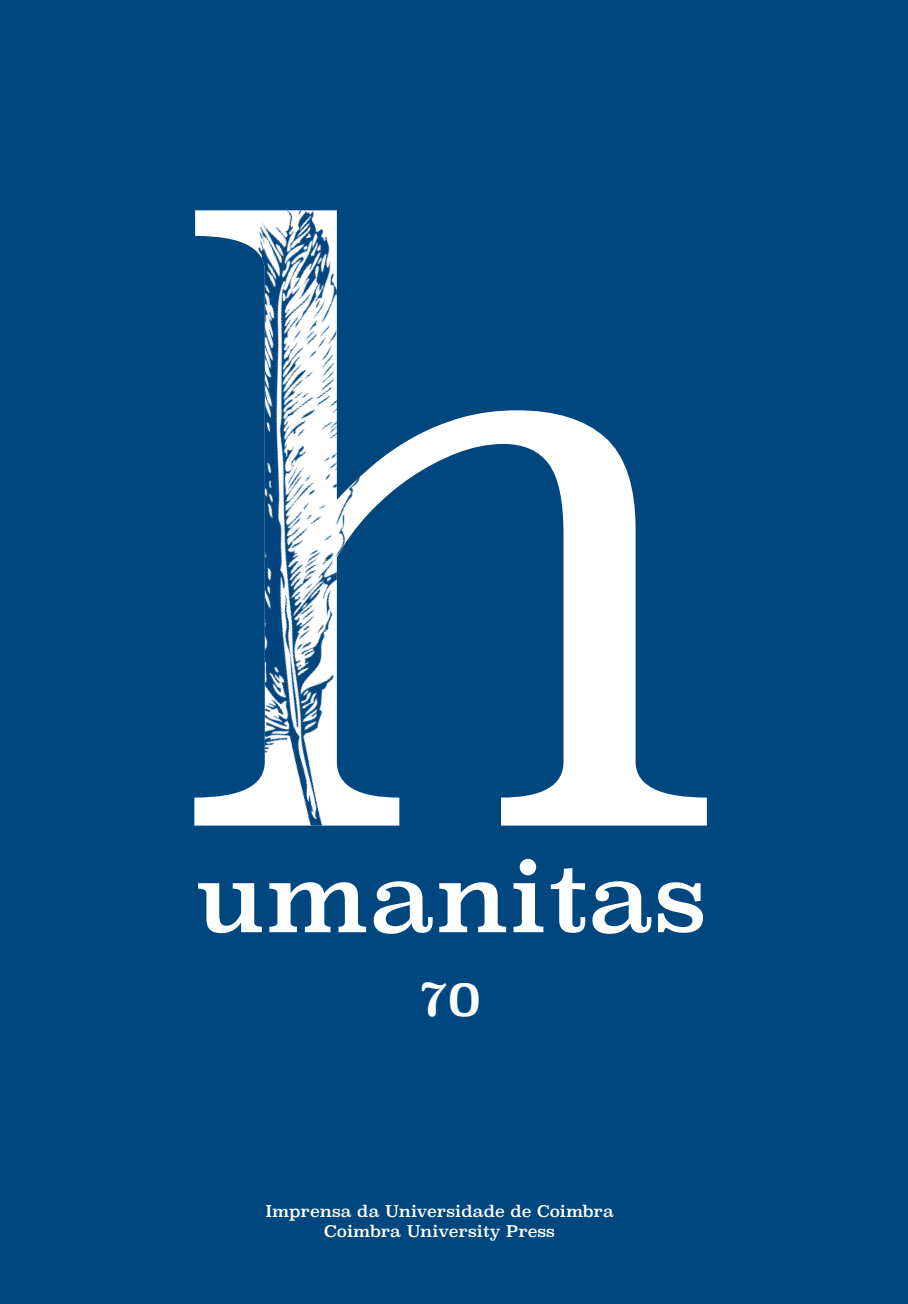
<style>
.page{position:relative;width:908px;height:1304px;background:#fff}
.page>*{position:absolute;margin:0;border:0;box-sizing:border-box;transform-origin:0 0}
.t1{font:96.2px "Superclarendon";color:#fff}
.t2{font:48.2px "Superclarendon";color:#fff}
.t3{font:16px/19.2px "Superclarendon";color:#fff;text-align:center}
</style>
<div class="page">
<div style="left:0;top:0;width:907px;height:1304px;background:#00477f"></div>
<svg style="left:194px;top:414px;width:512px;height:412px"></svg>
<img style="left:195px;top:210px;width:363px;height:616px">
<p class="t1" style="left:194px;top:832px;width:514px">umanitas</p>
<p class="t2" style="left:419px;top:965px;width:63px">70</p>
<p class="t3" style="left:265px;top:1203px;width:350px">Imprensa da Universidade de Coimbra<br>Coimbra University Press</p>
</div>
